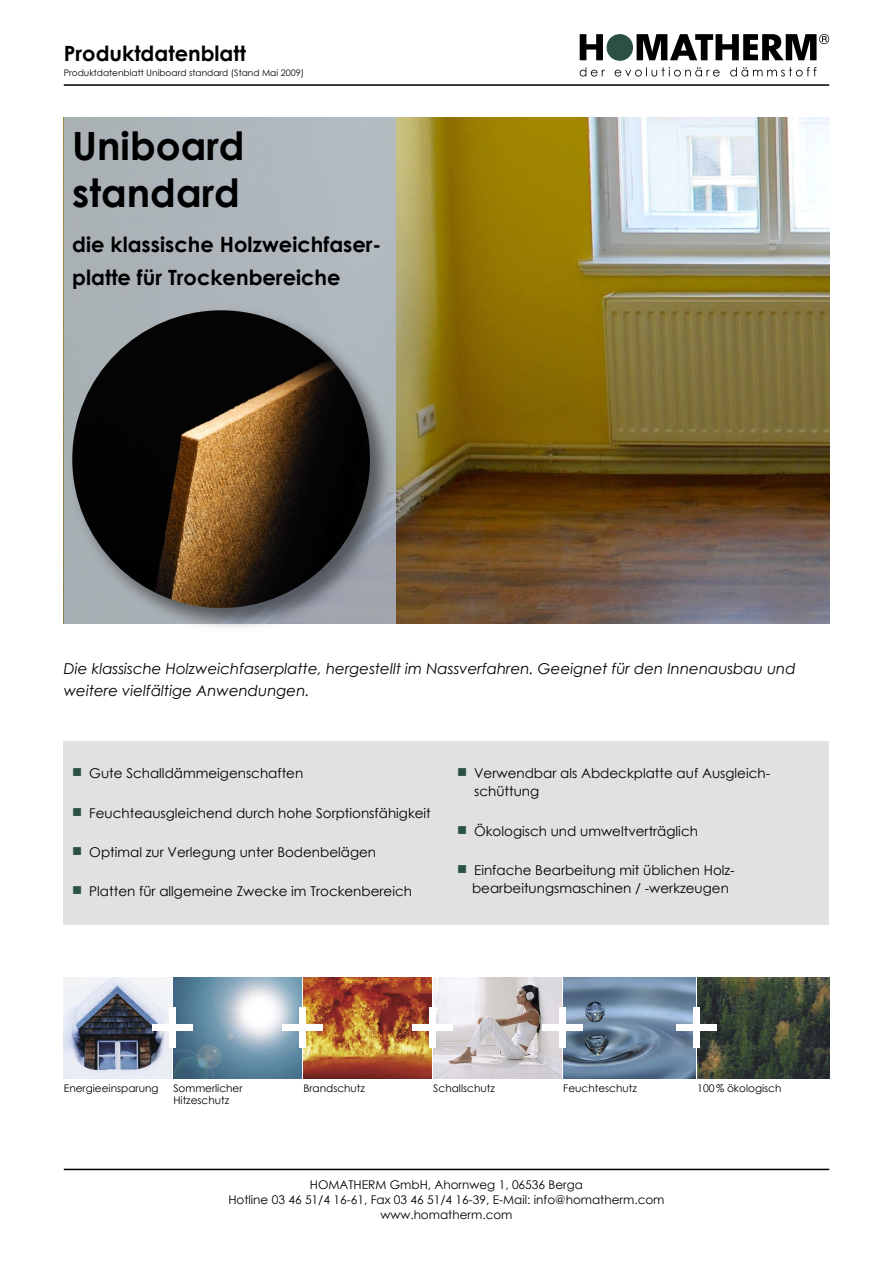
<style>
.page{position:relative;width:893px;height:1263px;background:#fff}
.page>*{position:absolute;margin:0;border:0;box-sizing:border-box;transform-origin:0 0}
.t1{font:700 39px/46.5px "Century Gothic";color:#000}
.t2{font:700 21px/33px "Century Gothic";color:#000}
.t3{font:italic 15px/22.5px "Century Gothic";color:#000}
.t4{font:13.5px/18px "Century Gothic";color:#000}
.t5{font:12px/15px "Century Gothic";color:#000;text-align:center}
.t6{font:10.5px/12.6px "Century Gothic";color:#000}
.t7{font:9px "Century Gothic";color:#000}
.s1{color:#2b5143}
</style>
<div class="page">
<hr style="left:64px;top:84px;width:765px;height:2px;background:#000">
<svg style="left:580px;top:67px;width:25px;height:10px"></svg>
<svg style="left:615px;top:67px;width:105px;height:10px"></svg>
<svg style="left:730px;top:67px;width:87px;height:10px"></svg>
<svg style="left:580px;top:34px;width:249px;height:27px"></svg>
<hr style="left:64px;top:1169px;width:765px;height:1px;background:#000">
<img style="left:395px;top:118px;width:434px;height:506px">
<div style="left:64px;top:742px;width:765px;height:183px;background:#e1e1e1"></div>
<img style="left:64px;top:977px;width:107px;height:102px">
<img style="left:173px;top:977px;width:128px;height:102px">
<img style="left:303px;top:977px;width:128px;height:102px">
<img style="left:433px;top:977px;width:128px;height:102px">
<img style="left:563px;top:977px;width:132px;height:102px">
<div style="left:152px;top:1025px;width:41px;height:6px;background:#fff"></div>
<div style="left:169px;top:1008px;width:6px;height:40px;background:#fff"></div>
<div style="left:282px;top:1025px;width:41px;height:6px;background:#fff"></div>
<div style="left:299px;top:1008px;width:6px;height:40px;background:#fff"></div>
<div style="left:412px;top:1025px;width:41px;height:6px;background:#fff"></div>
<div style="left:429px;top:1008px;width:6px;height:40px;background:#fff"></div>
<div style="left:542px;top:1025px;width:41px;height:6px;background:#fff"></div>
<div style="left:559px;top:1008px;width:6px;height:40px;background:#fff"></div>
<img style="left:697px;top:977px;width:132px;height:102px">
<div style="left:676px;top:1025px;width:40px;height:6px;background:#fff"></div>
<div style="left:693px;top:1008px;width:6px;height:40px;background:#fff"></div>
<div style="left:64px;top:118px;width:331px;height:506px;background:#aeb5bb"></div>
<div style="left:68px;top:306px;width:328px;height:328px;background:#000;opacity:.5"></div>
<img style="left:72px;top:310px;width:298px;height:298px;border-radius:50%">
<h2 class="t2" style="left:64px;top:36px;width:184px">Produktdatenblatt</h2>
<p class="t7" style="left:64px;top:67px;width:242px">Produktdatenblatt Uniboard standard (Stand Mai 2009)</p>
<h1 class="t1" style="left:72px;top:121px;width:174px">Uniboard standard</h1>
<h2 class="t2" style="left:72px;top:227px;width:311px">die klassische Holzweichfaser&shy;platte für Trockenbereiche</h2>
<p class="t3" style="left:64px;top:657px;width:733px">Die klassische Holzweichfaserplatte, hergestellt im Nassverfahren. Geeignet für den Innenausbau und weitere vielfältige Anwendungen.</p>
<p class="t4" style="left:72px;top:764px;width:233px"><span class="s1">■</span> Gute Schalldämmeigenschaften</p>
<p class="t4" style="left:72px;top:803px;width:360px"><span class="s1">■</span> Feuchteausgleichend durch hohe Sorptionsfähigkeit</p>
<p class="t4" style="left:72px;top:843px;width:305px"><span class="s1">■</span> Optimal zur Verlegung unter Bodenbelägen</p>
<p class="t4" style="left:72px;top:882px;width:341px"><span class="s1">■</span> Platten für allgemeine Zwecke im Trockenbereich</p>
<p class="t4" style="left:474px;top:764px;width:297px;text-indent:-17px"><span class="s1">■</span> Verwendbar als Abdeckplatte auf Ausgleich&shy;schüttung</p>
<p class="t4" style="left:457px;top:821px;width:242px"><span class="s1">■</span> Ökologisch und umweltverträglich</p>
<p class="t4" style="left:472px;top:861px;width:264px;text-indent:-15px"><span class="s1">■</span> Einfache Bearbeitung mit üblichen Holz&shy;bearbeitungsmaschinen / -werkzeugen</p>
<p class="t6" style="left:64px;top:1081px;width:96px">Energieeinsparung</p>
<p class="t6" style="left:173px;top:1081px;width:71px">Sommerlicher<br>Hitzeschutz</p>
<p class="t6" style="left:303px;top:1081px;width:63px">Brandschutz</p>
<p class="t6" style="left:433px;top:1081px;width:63px">Schallschutz</p>
<p class="t6" style="left:563px;top:1081px;width:75px">Feuchteschutz</p>
<p class="t6" style="left:697px;top:1081px;width:86px">100 % ökologisch</p>
<p class="t5" style="left:228px;top:1176px;width:438px">HOMATHERM GmbH, Ahornweg 1, 06536 Berga<br>Hotline 03 46 51/4 16-61, Fax 03 46 51/4 16-39, E-Mail: info@homatherm.com www.homatherm.com</p>
</div>
